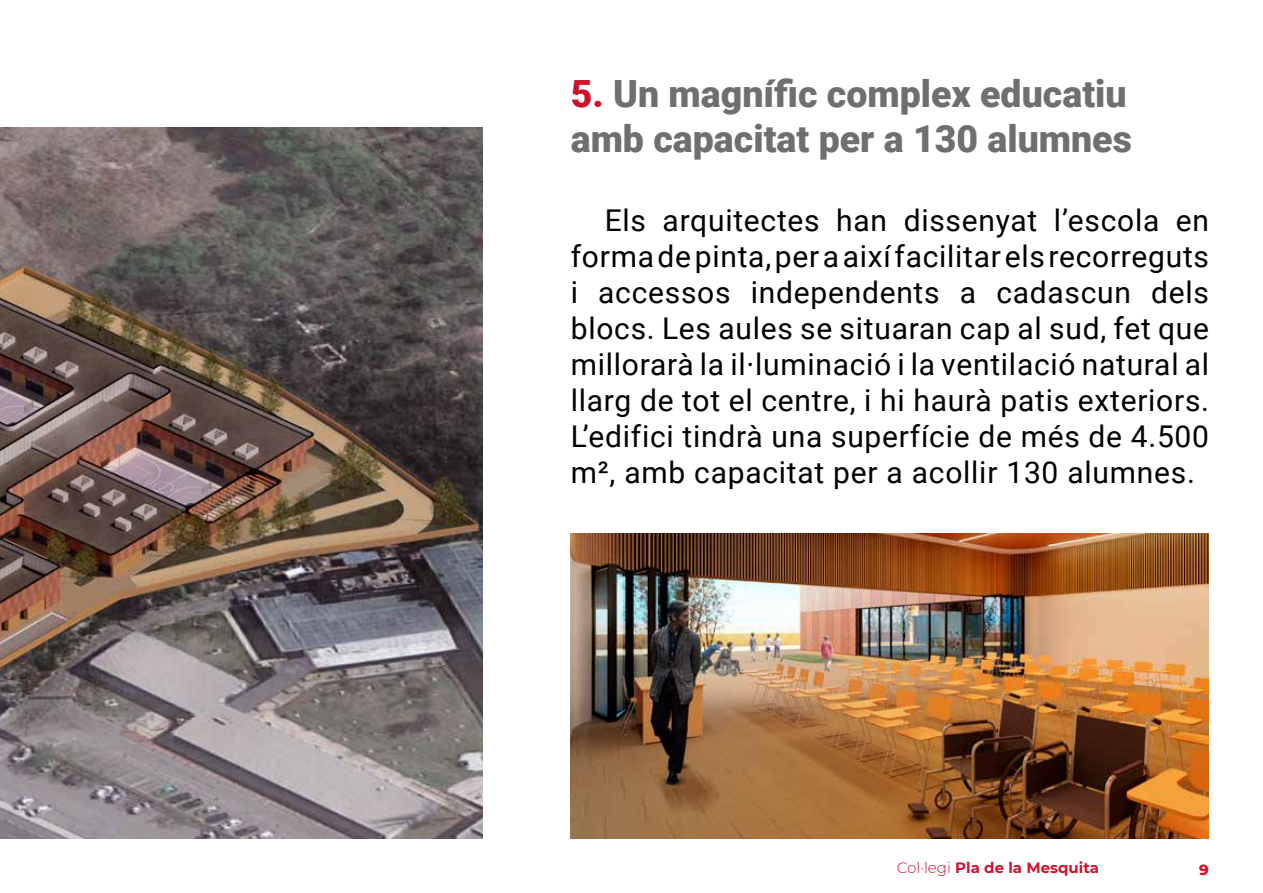
<style>
.page{position:relative;width:1263px;height:893px;background:#fff}
.page>*{position:absolute;margin:0;border:0;box-sizing:border-box;transform-origin:0 0}
.t1{font:900 37.5px/45px "Roboto";color:#706f6f}
.t2{font:30px/36px "Roboto";letter-spacing:.025em;color:#000;text-align:justify}
.t3{font:700 15px "Montserrat";color:#ce132d}
.t4{font:800 15px "Montserrat";color:#ce132d}
.s1{color:#ce132d}
.s2{font-weight:300}
</style>
<div class="page">
<img style="left:0;top:127px;width:483px;height:711px">
<img style="left:571px;top:533px;width:638px;height:306px">
<p class="t1" style="left:571px;top:70px;width:563px"><span class="s1">5.</span> Un magnífic complex educatiu amb capacitat per a 130 alumnes</p>
<p class="t2" style="left:571px;top:201px;width:640px;text-indent:34px">Els arquitectes han dissenyat l’escola en forma de pinta, per a així facilitar els recorreguts i accessos independents a cadascun dels blocs. Les aules se situaran cap al sud, fet que millorarà la il·luminació i la ventilació natural al llarg de tot el centre, i hi haurà patis exteriors.<br>L’edifici tindrà una superfície de més de 4.500 m², amb capacitat per a acollir 130 alumnes.</p>
<p class="t3" style="left:897px;top:857px;width:204px"><span class="s2">Col·legi</span> Pla de la Mesquita</p>
<p class="t4" style="left:1199px;top:858px;width:11px">9</p>
</div>
